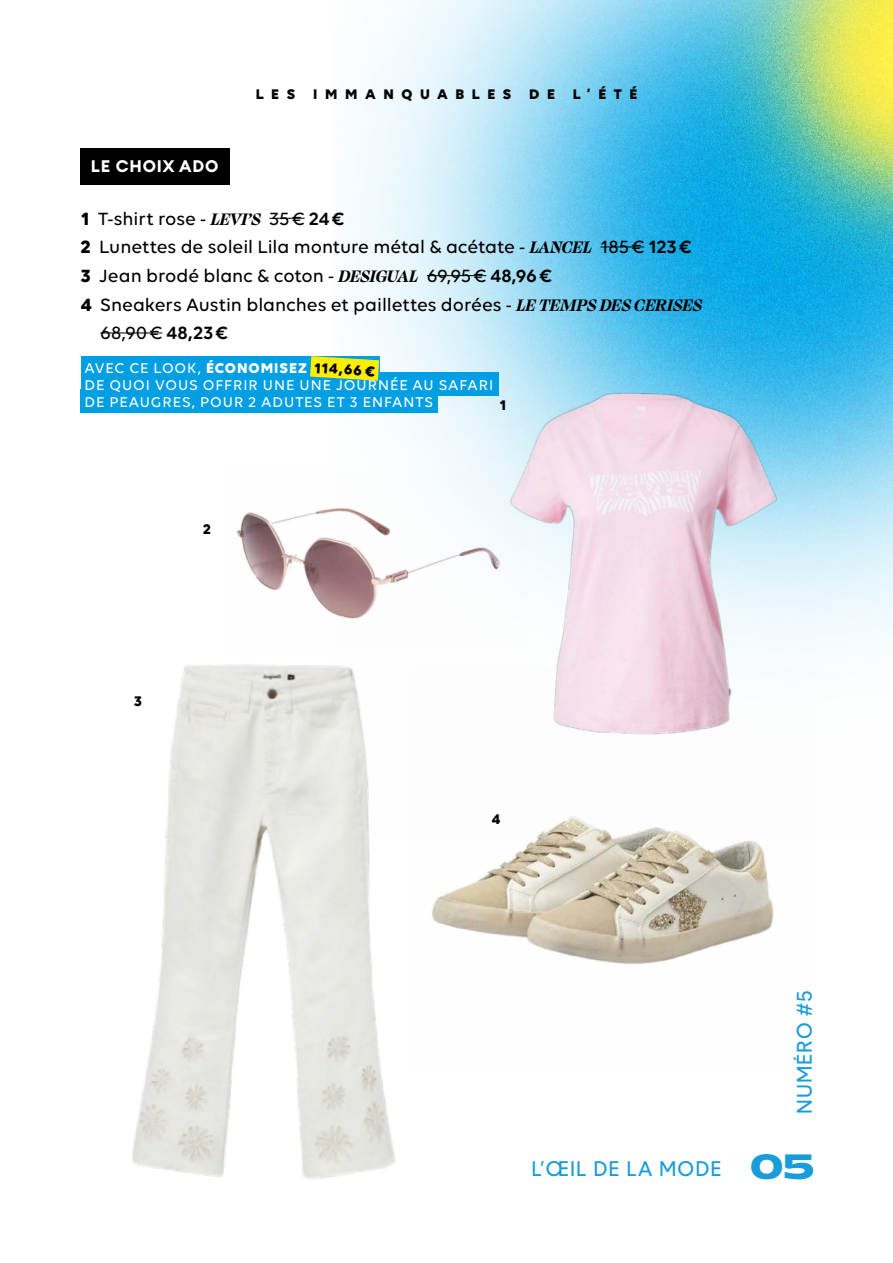
<style>
.page{position:relative;width:893px;height:1263px;background:#fff}
.page>*{position:absolute;margin:0;border:0;box-sizing:border-box;transform-origin:0 0}
.t1{font:800 35.1px "Matrice";color:#1a9cd9}
.t2{font:20.55px "Basetica";letter-spacing:.05em;color:#1a9cd9}
.t3{font:500 19.05px "Volte";letter-spacing:-.005em;color:#000}
.t4{font:700 16.65px "Euclid Circular A";letter-spacing:.05em;color:#fff}
.t5{font:500 15.3px/17.2px "Volte";letter-spacing:.06em;color:#fff}
.t6{font:700 15.3px "Volte";color:#000}
.t7{font:700 15px "Volte";letter-spacing:.51em;color:#010202}
.t8{font:700 15px "Volte";color:#000}
.s1{font-weight:700}
.s2{font-family:"Swear Display";font-weight:700;font-style:italic}
.s3{font-weight:600}
</style>
<div class="page">
<img style="left:334px;top:0;width:559px;height:639px">
<img style="left:442px;top:816px;width:332px;height:149px">
<img style="left:132px;top:664px;width:310px;height:515px">
<img style="left:237px;top:471px;width:231px;height:168px">
<img style="left:468px;top:352px;width:351px;height:383px">
<hr style="left:269px;top:218px;width:36px;height:1px;background:#000">
<hr style="left:600px;top:246px;width:44px;height:1px;background:#000">
<hr style="left:427px;top:275px;width:59px;height:1px;background:#000">
<hr style="left:100px;top:332px;width:62px;height:1px;background:#000">
<div style="left:81px;top:357px;width:298px;height:23px;background:#009ee3"></div>
<div style="left:81px;top:372px;width:417px;height:23px;background:#009ee3"></div>
<div style="left:81px;top:389px;width:357px;height:23px;background:#009ee3"></div>
<svg style="left:310px;top:356px;width:69px;height:25px;background:#cddd2c"></svg>
<div style="left:81px;top:149px;width:149px;height:36px;background:#000"></div>
<p class="t4" style="left:91px;top:156px;width:129px">LE CHOIX ADO</p>
<p class="t7" style="left:256px;top:86px;width:383px">LES IMMANQUABLES DE L’ÉTÉ</p>
<p class="t3" style="left:81px;top:207px;width:265px"><span class="s1">1</span> T-shirt rose - <span class="s2">LEVI’S</span> 35€ <span class="s3">24€</span></p>
<p class="t3" style="left:81px;top:236px;width:612px"><span class="s1">2</span> Lunettes de soleil Lila monture métal &amp; acétate - <span class="s2">LANCEL</span> 185€ <span class="s3">123€</span></p>
<p class="t3" style="left:81px;top:265px;width:473px"><span class="s1">3</span> Jean brodé blanc &amp; coton - <span class="s2">DESIGUAL</span> 69,95€ <span class="s3">48,96€</span></p>
<p class="t3" style="left:81px;top:293px;width:623px"><span class="s1">4</span> Sneakers Austin blanches et paillettes dorées - <span class="s2">LE TEMPS DES CERISES</span></p>
<p class="t3" style="left:100px;top:322px;width:129px">68,90€ <span class="s3">48,23€</span></p>
<p class="t5" style="left:84px;top:359px;width:410px">AVEC CE LOOK, <span class="s1">ÉCONOMISEZ 174,10€<br></span>DE QUOI VOUS OFFRIR UNE UNE JOURNÉE AU SAFARI<br>DE PEAUGRES, POUR 2 ADUTES ET 3 ENFANTS</p>
<p class="t6" style="left:314px;top:359px;width:63px;rotate:3deg">114,66 €</p>
<p class="t8" style="left:500px;top:396px;width:8px">1</p>
<p class="t8" style="left:203px;top:520px;width:9px">2</p>
<p class="t8" style="left:134px;top:692px;width:9px">3</p>
<p class="t8" style="left:492px;top:810px;width:10px">4</p>
<p class="t2" style="left:532px;top:1155px;width:191px">L’ŒIL DE LA MODE</p>
<p class="t2" style="left:791px;top:1114px;width:125px;rotate:-90deg">NUMÉRO #5</p>
<h1 class="t1" style="left:750px;top:1139px;width:66px">05</h1>
</div>
